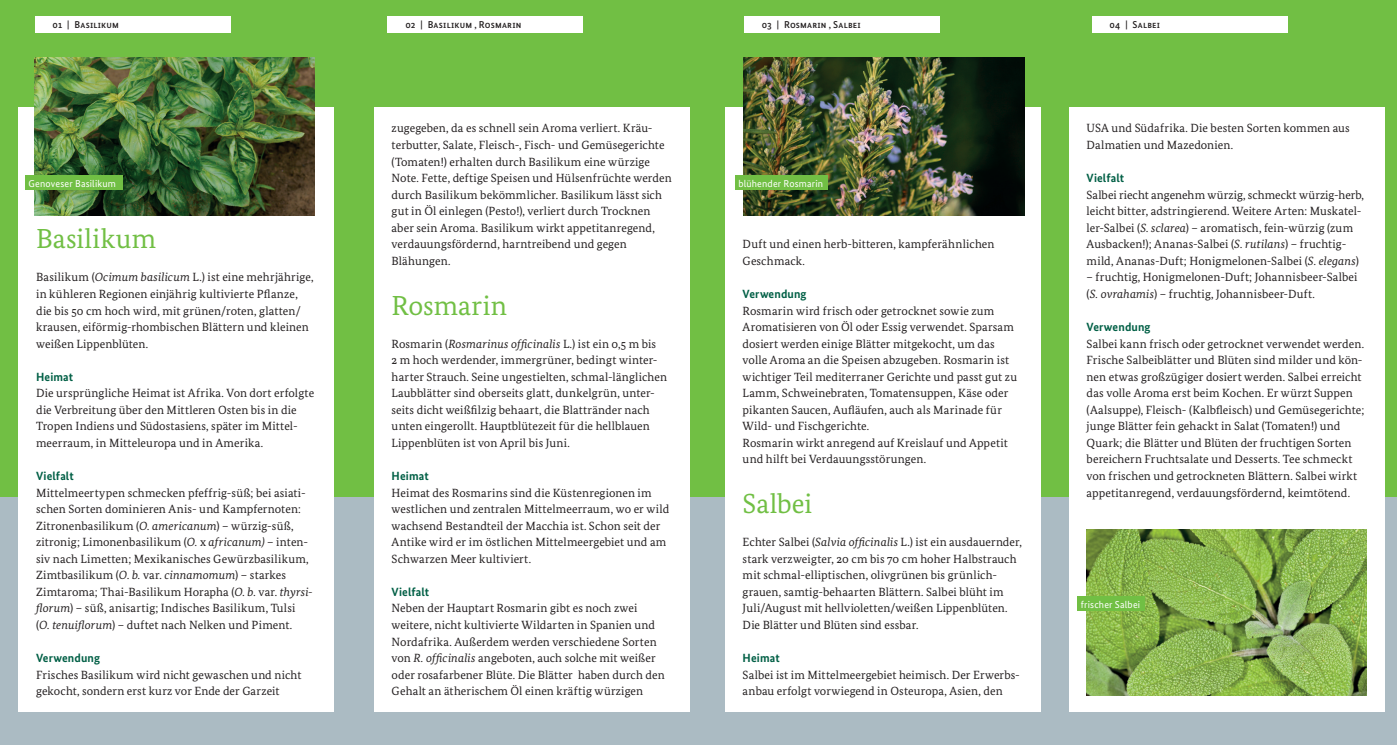
<style>
.page{position:relative;width:1397px;height:745px;background:#fff}
.page>*{position:absolute;margin:0;border:0;box-sizing:border-box;transform-origin:0 0}
.t1{font:27.5px "Bundes Serif";letter-spacing:.01em;color:#71bf44}
.t2{font:11.88px/16.5px "Bundes Serif";letter-spacing:.01em;color:#231f20}
.t3{font:700 11.88px "Bundes Sans";letter-spacing:.01em;color:#005f45}
.t4{font:500 10px "Bundes Sans";letter-spacing:.02em;color:#231f20}
.t5{font:10px "Bundes Sans";letter-spacing:.015em;color:#fff}
.s1{font-style:italic}
</style>
<div class="page">
<div style="left:0;top:496px;width:347px;height:248px;background:#abbbc3"></div>
<div style="left:0;top:0;width:347px;height:496px;background:#71bf44"></div>
<div style="left:698px;top:0;width:351px;height:496px;background:#71bf44"></div>
<div style="left:1049px;top:0;width:347px;height:496px;background:#71bf44"></div>
<div style="left:698px;top:496px;width:351px;height:248px;background:#abbbc3"></div>
<div style="left:1049px;top:496px;width:347px;height:248px;background:#abbbc3"></div>
<div style="left:347px;top:0;width:351px;height:496px;background:#71bf44"></div>
<div style="left:347px;top:496px;width:351px;height:248px;background:#abbbc3"></div>
<div style="left:1091px;top:17px;width:195px;height:16px;background:#fff"></div>
<div style="left:744px;top:17px;width:195px;height:16px;background:#fff"></div>
<div style="left:388px;top:17px;width:194px;height:16px;background:#fff"></div>
<div style="left:35px;top:17px;width:195px;height:16px;background:#fff"></div>
<div style="left:374px;top:107px;width:315px;height:604px;background:#fff"></div>
<div style="left:19px;top:107px;width:315px;height:604px;background:#fff"></div>
<div style="left:725px;top:107px;width:315px;height:604px;background:#fff"></div>
<div style="left:1068px;top:107px;width:316px;height:604px;background:#fff"></div>
<img style="left:743px;top:57px;width:281px;height:158px">
<img style="left:1086px;top:529px;width:280px;height:165px">
<img style="left:35px;top:58px;width:279px;height:157px">
<div style="left:734px;top:175px;width:93px;height:15px;background:#71bf44"></div>
<div style="left:25px;top:175px;width:97px;height:15px;background:#71bf44"></div>
<div style="left:1077px;top:596px;width:67px;height:15px;background:#71bf44"></div>
<p class="t4" style="left:53px;top:19px;width:68px">01 | Basilikum</p>
<p class="t4" style="left:405px;top:19px;width:118px">02 | Basilikum , Rosmarin</p>
<p class="t4" style="left:761px;top:19px;width:101px">03 | Rosmarin , Salbei</p>
<p class="t4" style="left:1109px;top:19px;width:52px">04 | Salbei</p>
<p class="t2" style="left:391px;top:120px;width:281px">zugegeben, da es schnell sein Aroma verliert. Kräu&shy;terbutter, Salate, Fleisch-, Fisch- und Gemüsegerichte (Tomaten!) erhalten durch Basilikum eine würzige Note. Fette, deftige Speisen und Hülsenfrüchte werden durch Basilikum bekömmlicher. Basilikum lässt sich gut in Öl einlegen (Pesto!), verliert durch Trocknen aber sein Aroma. Basilikum wirkt appetitanregend, verdauungsfördernd, harntreibend und gegen Blähungen.</p>
<h1 class="t1" style="left:391px;top:288px;width:117px">Rosmarin</h1>
<p class="t2" style="left:391px;top:335px;width:277px">Rosmarin (<span class="s1">Rosmarinus officinalis</span> L<span class="s1">.</span>) ist ein 0,5 m bis<br>2 m hoch werdender, immergrüner, bedingt winter&shy;harter Strauch. Seine ungestielten, schmal-länglichen Laubblätter sind oberseits glatt, dunkelgrün, unter&shy;seits dicht weißfilzig behaart, die Blattränder nach unten eingerollt. Hauptblütezeit für die hellblauen Lippenblüten ist von April bis Juni.</p>
<p class="t3" style="left:391px;top:468px;width:39px">Heimat</p>
<p class="t2" style="left:391px;top:484px;width:279px">Heimat des Rosmarins sind die Küstenregionen im westlichen und zentralen Mittelmeerraum, wo er wild wachsend Bestandteil der Macchia ist. Schon seit der Antike wird er im östlichen Mittelmeergebiet und am Schwarzen Meer kultiviert.</p>
<p class="t3" style="left:391px;top:584px;width:39px">Vielfalt</p>
<p class="t2" style="left:391px;top:599px;width:274px">Neben der Hauptart Rosmarin gibt es noch zwei weitere, nicht kultivierte Wildarten in Spanien und Nordafrika. Außerdem werden verschiedene Sorten von <span class="s1">R. officinalis</span> angeboten, auch solche mit weißer oder rosafarbener Blüte. Die Blätter haben durch den Gehalt an ätherischem Öl einen kräftig würzigen</p>
<p class="t5" style="left:29px;top:177px;width:89px">Genoveser Basilikum</p>
<p class="t5" style="left:738px;top:177px;width:86px">blühender Rosmarin</p>
<h1 class="t1" style="left:36px;top:222px;width:121px">Basilikum</h1>
<p class="t2" style="left:36px;top:269px;width:279px">Basilikum (<span class="s1">Ocimum basilicum</span> L.) ist eine mehrjährige, in kühleren Regionen einjährig kultivierte Pflanze, die bis 50 cm hoch wird, mit grünen/roten, glatten/ krausen, eiförmig-rhombischen Blättern und kleinen weißen Lippenblüten.</p>
<p class="t3" style="left:36px;top:369px;width:39px">Heimat</p>
<p class="t2" style="left:36px;top:384px;width:279px">Die ursprüngliche Heimat ist Afrika. Von dort erfolgte die Verbreitung über den Mittleren Osten bis in die Tropen Indiens und Südostasiens, später im Mittel&shy;meerraum, in Mitteleuropa und in Amerika.</p>
<p class="t3" style="left:36px;top:468px;width:39px">Vielfalt</p>
<p class="t2" style="left:36px;top:484px;width:278px">Mittelmeertypen schmecken pfeffrig-süß; bei asiati&shy;schen Sorten dominieren Anis- und Kampfernoten:<br>Zitronenbasilikum (<span class="s1">O. americanum</span>) – würzig-süß, zitronig; Limonenbasilikum (<span class="s1">O.</span> x <span class="s1">africanum)</span> – inten&shy;siv nach Limetten; Mexikanisches Gewürzbasilikum, Zimtbasilikum (<span class="s1">O. b.</span> var. <span class="s1">cinnamomum</span>) – starkes Zimtaroma; Thai-Basilikum Horapha (<span class="s1">O. b.</span> var. <span class="s1">thyrsi&shy;florum</span>) – süß, anisartig; Indisches Basilikum, Tulsi<br>(<span class="s1">O. tenuiflorum</span>) – duftet nach Nelken und Piment.</p>
<p class="t3" style="left:36px;top:650px;width:65px">Verwendung</p>
<p class="t2" style="left:36px;top:665px;width:267px">Frisches Basilikum wird nicht gewaschen und nicht gekocht, sondern erst kurz vor Ende der Garzeit</p>
<p class="t2" style="left:742px;top:236px;width:253px">Duft und einen herb-bitteren, kampferähnlichen<br>Geschmack.</p>
<p class="t3" style="left:742px;top:286px;width:65px">Verwendung</p>
<p class="t2" style="left:742px;top:302px;width:276px">Rosmarin wird frisch oder getrocknet sowie zum Aromatisieren von Öl oder Essig verwendet. Sparsam dosiert werden einige Blätter mitgekocht, um das volle Aroma an die Speisen abzugeben. Rosmarin ist wichtiger Teil mediterraner Gerichte und passt gut zu Lamm, Schweinebraten, Tomatensuppen, Käse oder pikanten Saucen, Aufläufen, auch als Marinade für Wild- und Fischgerichte.<br>Rosmarin wirkt anregend auf Kreislauf und Appetit und hilft bei Verdauungsstörungen.</p>
<h1 class="t1" style="left:742px;top:486px;width:71px">Salbei</h1>
<p class="t2" style="left:742px;top:533px;width:281px">Echter Salbei (<span class="s1">Salvia officinalis</span> L.) ist ein ausdauernder, stark verzweigter, 20 cm bis 70 cm hoher Halbstrauch mit schmal-elliptischen, olivgrünen bis grünlich&shy;grauen, samtig-behaarten Blättern. Salbei blüht im Juli/August mit hellvioletten/weißen Lippenblüten.<br>Die Blätter und Blüten sind essbar.</p>
<p class="t3" style="left:742px;top:650px;width:39px">Heimat</p>
<p class="t2" style="left:742px;top:665px;width:279px">Salbei ist im Mittelmeergebiet heimisch. Der Erwerbs&shy;anbau erfolgt vorwiegend in Osteuropa, Asien, den</p>
<p class="t2" style="left:1086px;top:120px;width:265px">USA und Südafrika. Die besten Sorten kommen aus<br>Dalmatien und Mazedonien.</p>
<p class="t3" style="left:1086px;top:171px;width:39px">Vielfalt</p>
<p class="t2" style="left:1086px;top:186px;width:279px">Salbei riecht angenehm würzig, schmeckt würzig-herb, leicht bitter, adstringierend. Weitere Arten: Muskatel&shy;ler-Salbei (<span class="s1">S. sclarea</span>) – aromatisch, fein-würzig (zum Ausbacken!); Ananas-Salbei (<span class="s1">S. rutilans</span>) – fruchtig&shy;mild, Ananas-Duft; Honigmelonen-Salbei (<span class="s1">S. elegans</span>)</p>
<p class="t2" style="left:1086px;top:269px;width:272px">– fruchtig, Honigmelonen-Duft; Johannisbeer-Salbei (<span class="s1">S. ovrahamis</span>) – fruchtig, Johannisbeer-Duft.</p>
<p class="t3" style="left:1086px;top:319px;width:65px">Verwendung</p>
<p class="t2" style="left:1086px;top:335px;width:279px">Salbei kann frisch oder getrocknet verwendet werden.<br>Frische Salbeiblätter und Blüten sind milder und kön&shy;nen etwas großzügiger dosiert werden. Salbei erreicht das volle Aroma erst beim Kochen. Er würzt Suppen (Aalsuppe), Fleisch- (Kalbfleisch) und Gemüsegerichte; junge Blätter fein gehackt in Salat (Tomaten!) und Quark; die Blätter und Blüten der fruchtigen Sorten bereichern Fruchtsalate und Desserts. Tee schmeckt von frischen und getrockneten Blättern. Salbei wirkt appetitanregend, verdauungsfördernd, keimtötend.</p>
<p class="t5" style="left:1080px;top:597px;width:61px">frischer Salbei</p>
</div>
